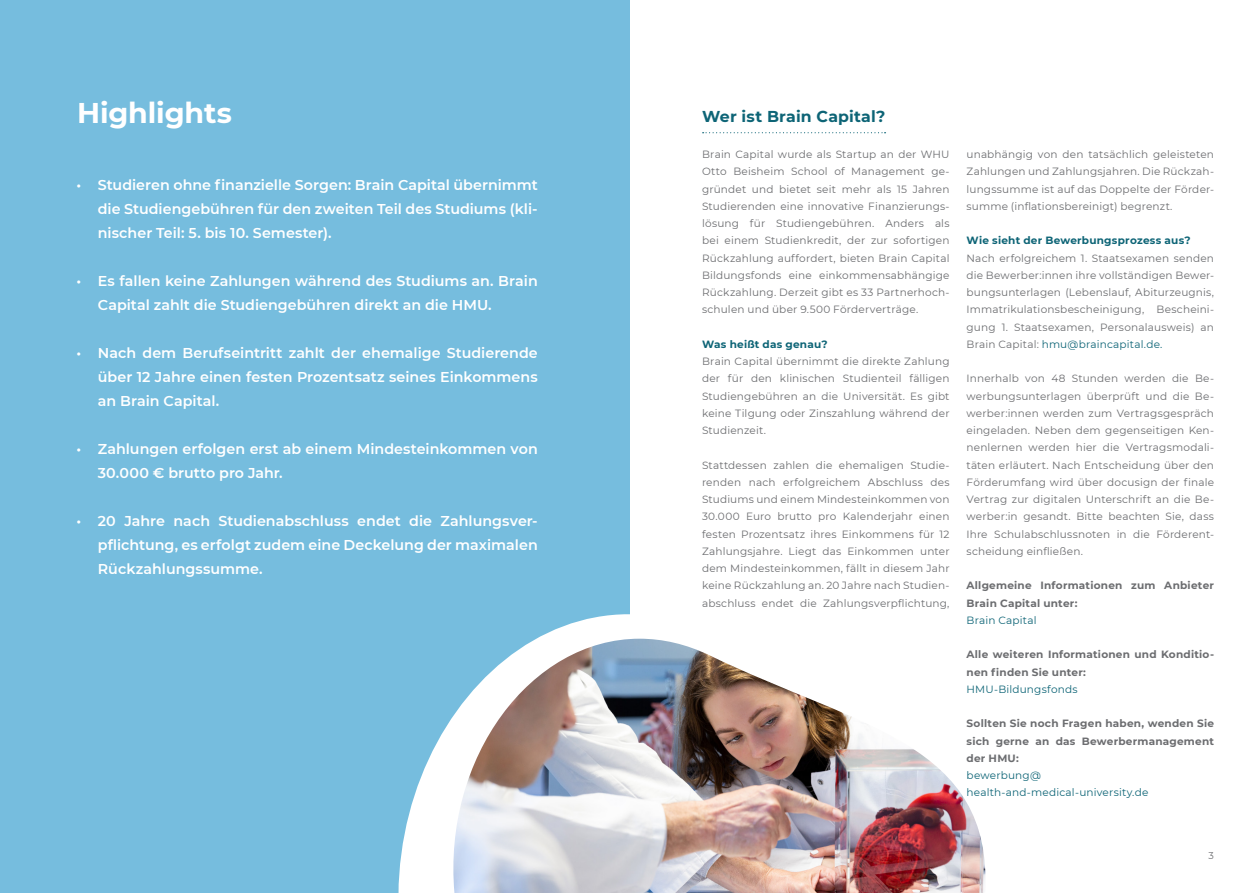
<style>
.page{position:relative;width:1259px;height:893px;background:#fff}
.page>*{position:absolute;margin:0;border:0;box-sizing:border-box;transform-origin:0 0}
.t1{font:700 28.5px "Montserrat";letter-spacing:-.005em;color:#fff}
.t2{font:700 15.75px "Montserrat";letter-spacing:.01em;color:#0d6476}
.t3{font:600 14.25px/24px "Montserrat";color:#fff;text-align:justify}
.t4{font:10.5px/17.2px "Montserrat";letter-spacing:.015em;color:#6c6d70;text-align:justify}
.t5{font:700 10.5px/17.2px "Montserrat";letter-spacing:.02em;color:#6c6d70}
.t6{font:10.5px/17.2px "Montserrat";letter-spacing:.02em;color:#0d6476}
.t7{font:700 10.5px "Montserrat";letter-spacing:.02em;color:#0d6476}
.t8{font:9.75px "Montserrat";color:#6c6d70}
.s1{color:#0d6476}
</style>
<div class="page">
<div style="left:0;top:0;width:629px;height:893px;background:#76bdde"></div>
<svg style="left:702px;top:132px;width:183px;height:1px"></svg>
<svg style="left:409px;top:581px;width:238px;height:312px"></svg>
<img style="left:450px;top:639px;width:536px;height:254px">
<h1 class="t1" style="left:77px;top:93px;width:156px">Highlights</h1>
<h3 class="t3" style="left:98px;top:173px;width:441px;text-indent:-21px">• Studieren ohne finanzielle Sorgen: Brain Capital übernimmt die Studiengebühren für den zweiten Teil des Studiums (kli&shy;nischer Teil: 5. bis 10. Semester).</h3>
<h3 class="t3" style="left:98px;top:269px;width:441px;text-indent:-21px">• Es fallen keine Zahlungen während des Studiums an. Brain<br>Capital zahlt die Studiengebühren direkt an die HMU.</h3>
<h3 class="t3" style="left:98px;top:341px;width:441px;text-indent:-21px">• Nach dem Berufseintritt zahlt der ehemalige Studierende über 12 Jahre einen festen Prozentsatz seines Einkommens an Brain Capital.</h3>
<h3 class="t3" style="left:98px;top:437px;width:441px;text-indent:-21px">• Zahlungen erfolgen erst ab einem Mindesteinkommen von<br>30.000 € brutto pro Jahr.</h3>
<h3 class="t3" style="left:98px;top:509px;width:441px;text-indent:-21px">• 20 Jahre nach Studienabschluss endet die Zahlungsver&shy;pflichtung, es erfolgt zudem eine Deckelung der maximalen Rückzahlungssumme.</h3>
<h2 class="t2" style="left:702px;top:105px;width:185px">Wer ist Brain Capital?</h2>
<p class="t4" style="left:702px;top:145px;width:249px">Brain Capital wurde als Startup an der WHU Otto Beisheim School of Management ge&shy;gründet und bietet seit mehr als 15 Jahren Studierenden eine innovative Finanzierungs&shy;lösung für Studiengebühren. Anders als bei einem Studienkredit, der zur sofortigen Rückzahlung auffordert, bieten Brain Capital Bildungsfonds eine einkommensabhängige Rückzahlung. Derzeit gibt es 33 Partnerhoch&shy;schulen und über 9.500 Förderverträge.</p>
<p class="t7" style="left:702px;top:337px;width:127px">Was heißt das genau?</p>
<p class="t4" style="left:702px;top:352px;width:249px">Brain Capital übernimmt die direkte Zahlung der für den klinischen Studienteil fälligen Studiengebühren an die Universität. Es gibt keine Tilgung oder Zinszahlung während der Studienzeit.</p>
<p class="t4" style="left:702px;top:456px;width:249px">Stattdessen zahlen die ehemaligen Studie&shy;renden nach erfolgreichem Abschluss des Studiums und einem Mindesteinkommen von 30.000 Euro brutto pro Kalenderjahr einen festen Prozentsatz ihres Einkommens für 12<br>Zahlungsjahre. Liegt das Einkommen unter dem Mindesteinkommen, fällt in diesem Jahr keine Rückzahlung an. 20 Jahre nach Studien&shy;abschluss endet die Zahlungsverpflichtung,</p>
<p class="t4" style="left:966px;top:145px;width:249px">unabhängig von den tatsächlich geleisteten Zahlungen und Zahlungsjahren. Die Rückzah&shy;lungssumme ist auf das Doppelte der Förder&shy;summe (inflationsbereinigt) begrenzt.</p>
<p class="t7" style="left:966px;top:233px;width:225px">Wie sieht der Bewerbungsprozess aus?</p>
<p class="t4" style="left:966px;top:249px;width:249px">Nach erfolgreichem 1. Staatsexamen senden die Bewerber:innen ihre vollständigen Bewer&shy;bungsunterlagen (Lebenslauf, Abiturzeugnis, Immatrikulationsbescheinigung, Bescheini&shy;gung 1. Staatsexamen, Personalausweis) an Brain Capital: <span class="s1">hmu@braincapital.de.</span></p>
<p class="t4" style="left:966px;top:370px;width:249px">Innerhalb von 48 Stunden werden die Be&shy;werbungsunterlagen überprüft und die Be&shy;werber:innen werden zum Vertragsgespräch eingeladen. Neben dem gegenseitigen Ken&shy;nenlernen werden hier die Vertragsmodali&shy;täten erläutert. Nach Entscheidung über den Förderumfang wird über docusign der finale Vertrag zur digitalen Unterschrift an die Be&shy;werber:in gesandt. Bitte beachten Sie, dass Ihre Schulabschlussnoten in die Förderent&shy;scheidung einfließen.</p>
<p class="t5" style="left:966px;top:577px;width:249px">Allgemeine Informationen zum Anbieter<br>Brain Capital unter:</p>
<p class="t6" style="left:966px;top:611px;width:71px">Brain Capital</p>
<p class="t5" style="left:966px;top:646px;width:249px">Alle weiteren Informationen und Konditio&shy;nen finden Sie unter:</p>
<p class="t6" style="left:966px;top:680px;width:113px">HMU-Bildungsfonds</p>
<p class="t5" style="left:966px;top:715px;width:249px;text-align:justify">Sollten Sie noch Fragen haben, wenden Sie sich gerne an das Bewerbermanagement der HMU:</p>
<p class="t6" style="left:966px;top:766px;width:183px">bewerbung@ health-and-medical-university.de</p>
<p class="t8" style="left:1208px;top:849px;width:7px">3</p>
</div>
